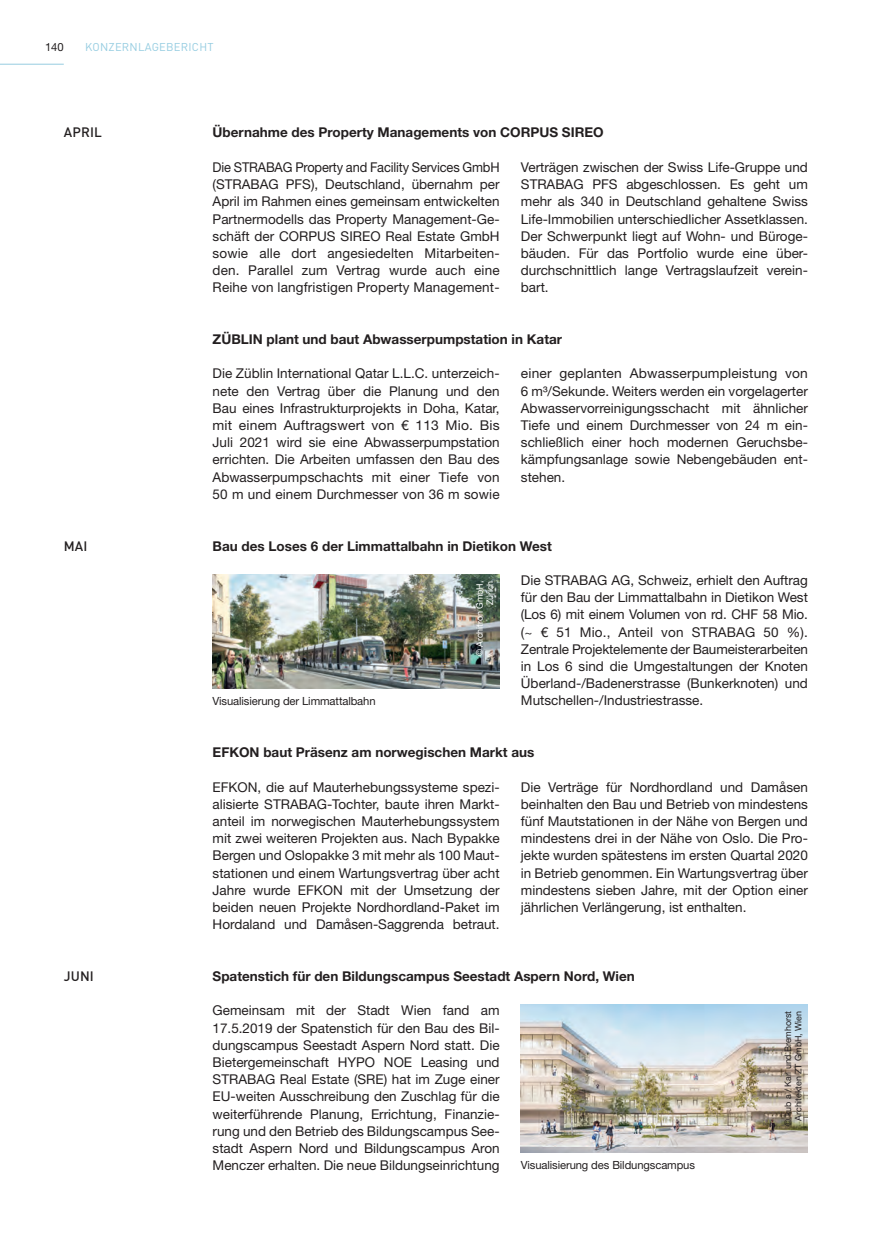
<style>
.page{position:relative;width:893px;height:1234px;background:#fff}
.page>*{position:absolute;margin:0;border:0;box-sizing:border-box;transform-origin:0 0}
.t1{font:13.5px/17.2px "Helvetica Neue LT Pro";color:#231f20;text-align:justify}
.t2{font:13.5px/17.2px "Helvetica Neue LT Pro";color:#231f20;text-align:justify;scale:.95 1}
.t3{font:700 13.5px "Helvetica Neue LT Pro";color:#231f20}
.t4{font:500 13.5px "DIN Pro";letter-spacing:.01em;color:#231f20}
.t5{font:11.25px "Helvetica Neue LT Pro";letter-spacing:-.01em;color:#231f20}
.t6{font:11.25px "DIN Pro";letter-spacing:.02em;color:#96cde1}
.t7{font:9px/10.5px "Helvetica Neue LT Pro";letter-spacing:-.01em;color:#231f20;text-align:center}
.t8{font:9px/10.5px "Helvetica Neue LT Pro";letter-spacing:-.01em;color:#fff;text-align:right}
</style>
<div class="page">
<hr style="left:0;top:64px;width:64px;height:1px;background:#96cde1">
<img style="left:213px;top:574px;width:287px;height:114px">
<img style="left:521px;top:1004px;width:287px;height:148px">
<p class="t5" style="left:45px;top:40px;width:20px">140</p>
<p class="t6" style="left:85px;top:39px;width:130px">KONZERNLAGEBERICHT</p>
<p class="t4" style="left:64px;top:123px;width:40px">APRIL</p>
<p class="t4" style="left:64px;top:536px;width:25px">MAI</p>
<p class="t4" style="left:64px;top:966px;width:32px">JUNI</p>
<p class="t3" style="left:213px;top:124px;width:393px">Übernahme des Property Managements von CORPUS SIREO</p>
<p class="t2" style="left:213px;top:158px;width:304px">Die STRABAG Property and Facility Services GmbH (STRABAG PFS), Deutschland, übernahm per April im Rahmen eines gemeinsam entwickelten Partnermodells das Property Management-Ge&shy;schäft der CORPUS SIREO Real Estate GmbH sowie alle dort angesiedelten Mitarbeiten&shy;den. Parallel zum Vertrag wurde auch eine Reihe von langfristigen Property Management-</p>
<p class="t1" style="left:521px;top:158px;width:289px">Verträgen zwischen der Swiss Life-Gruppe und STRABAG PFS abgeschlossen. Es geht um mehr als 340 in Deutschland gehaltene Swiss Life-Immobilien unterschiedlicher Assetklassen.<br>Der Schwerpunkt liegt auf Wohn- und Büroge&shy;bäuden. Für das Portfolio wurde eine über&shy;durchschnittlich lange Vertragslaufzeit verein&shy;bart.</p>
<p class="t3" style="left:213px;top:330px;width:351px">ZÜBLIN plant und baut Abwasserpumpstation in Katar</p>
<p class="t1" style="left:213px;top:364px;width:289px">Die Züblin International Qatar L.L.C. unterzeich&shy;nete den Vertrag über die Planung und den Bau eines Infrastrukturprojekts in Doha, Katar, mit einem Auftragswert von € 113 Mio. Bis Juli 2021 wird sie eine Abwasserpumpstation errichten. Die Arbeiten umfassen den Bau des Abwasserpumpschachts mit einer Tiefe von 50 m und einem Durchmesser von 36 m sowie</p>
<p class="t1" style="left:521px;top:364px;width:289px">einer geplanten Abwasserpumpleistung von 6 m³/Sekunde. Weiters werden ein vorgelagerter Abwasservorreinigungsschacht mit ähnlicher Tiefe und einem Durchmesser von 24 m ein&shy;schließlich einer hoch modernen Geruchsbe&shy;kämpfungsanlage sowie Nebengebäuden ent&shy;stehen.</p>
<p class="t3" style="left:213px;top:537px;width:341px">Bau des Loses 6 der Limmattalbahn in Dietikon West</p>
<p class="t1" style="left:521px;top:571px;width:289px">Die STRABAG AG, Schweiz, erhielt den Auftrag für den Bau der Limmattalbahn in Dietikon West (Los 6) mit einem Volumen von rd. CHF 58 Mio. (~ € 51 Mio., Anteil von STRABAG 50 %).<br>Zentrale Projektelemente der Baumeisterarbeiten in Los 6 sind die Umgestaltungen der Knoten Überland-/Badenerstrasse (Bunkerknoten) und Mutschellen-/Industriestrasse.</p>
<p class="t8" style="left:474px;top:656px;width:77px;rotate:-90deg">© Architron GmbH,<br>Zürich</p>
<p class="t5" style="left:213px;top:694px;width:165px">Visualisierung der Limmattalbahn</p>
<p class="t3" style="left:213px;top:743px;width:323px">EFKON baut Präsenz am norwegischen Markt aus</p>
<p class="t1" style="left:213px;top:777px;width:289px">EFKON, die auf Mauterhebungssysteme spezi&shy;alisierte STRABAG-Tochter, baute ihren Markt&shy;anteil im norwegischen Mauterhebungssystem mit zwei weiteren Projekten aus. Nach Bypakke Bergen und Oslopakke 3 mit mehr als 100 Maut&shy;stationen und einem Wartungsvertrag über acht Jahre wurde EFKON mit der Umsetzung der beiden neuen Projekte Nordhordland-Paket im Hordaland und Damåsen-Saggrenda betraut.</p>
<p class="t1" style="left:521px;top:777px;width:289px">Die Verträge für Nordhordland und Damåsen beinhalten den Bau und Betrieb von mindestens fünf Mautstationen in der Nähe von Bergen und mindestens drei in der Nähe von Oslo. Die Pro&shy;jekte wurden spätestens im ersten Quartal 2020 in Betrieb genommen. Ein Wartungsvertrag über mindestens sieben Jahre, mit der Option einer jährlichen Verlängerung, ist enthalten.</p>
<p class="t3" style="left:213px;top:967px;width:424px">Spatenstich für den Bildungscampus Seestadt Aspern Nord, Wien</p>
<p class="t1" style="left:213px;top:1001px;width:289px">Gemeinsam mit der Stadt Wien fand am 17.5.2019 der Spatenstich für den Bau des Bil&shy;dungscampus Seestadt Aspern Nord statt. Die Bietergemeinschaft HYPO NOE Leasing und STRABAG Real Estate (SRE) hat im Zuge einer EU-weiten Ausschreibung den Zuschlag für die weiterführende Planung, Errichtung, Finanzie&shy;rung und den Betrieb des Bildungscampus See&shy;stadt Aspern Nord und Bildungscampus Aron Menczer erhalten. Die neue Bildungseinrichtung</p>
<p class="t7" style="left:782px;top:1125px;width:116px;rotate:-90deg">© kub a / Karl und Bremhorst<br>Architekten ZT GmbH, Wien</p>
<p class="t5" style="left:521px;top:1158px;width:176px">Visualisierung des Bildungscampus</p>
</div>
